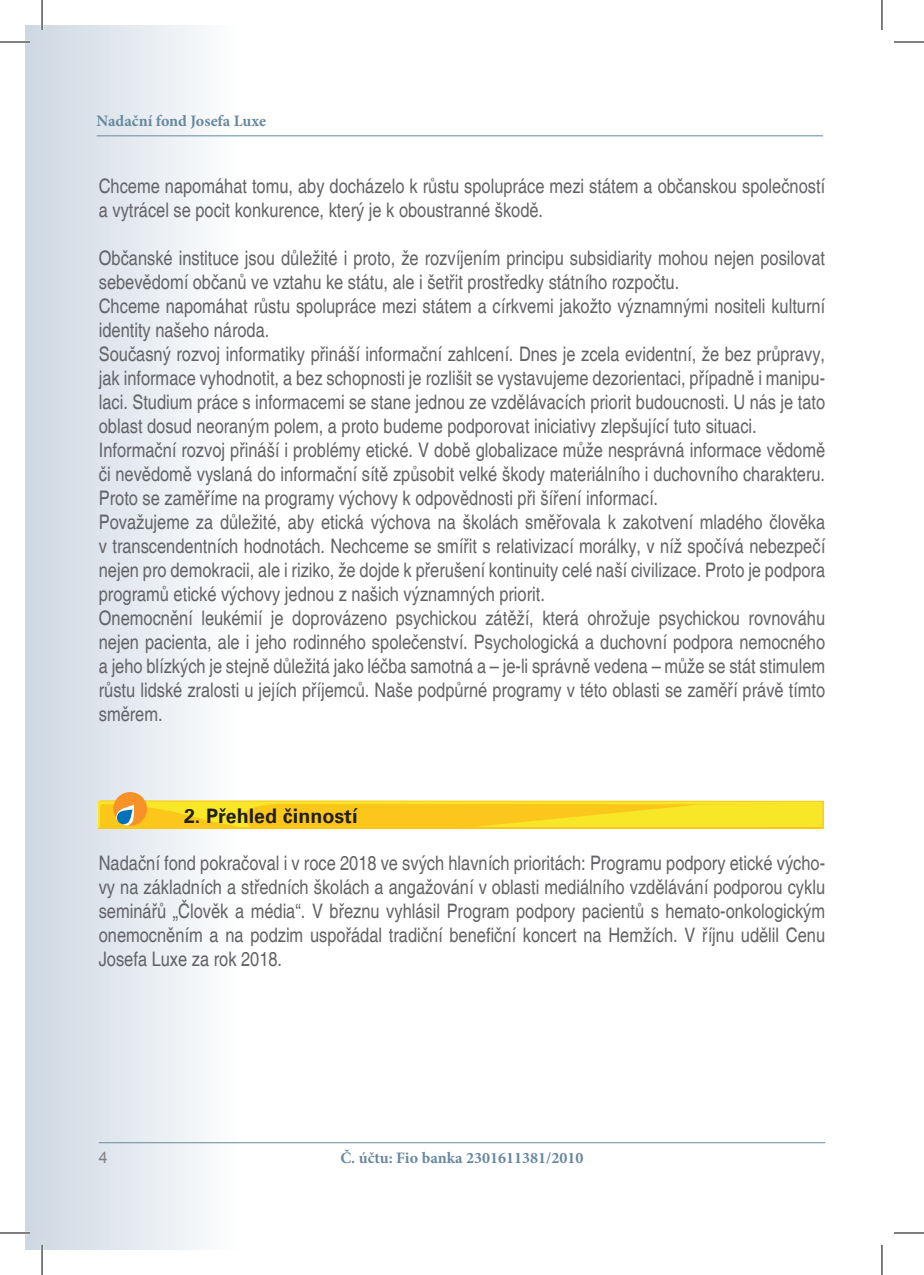
<style>
.page{position:relative;width:924px;height:1275px;background:#fff}
.page>*{position:absolute;margin:0;border:0;box-sizing:border-box;transform-origin:0 0}
.t1{font:condensed 20px/24px "Helvetica";color:#636366}
.t2{font:700 20px "Zurich AT";color:#231f20}
.t3{font:700 16px "Minion Pro";color:#67889d}
.t4{font:16px "Arial";color:#808285}
</style>
<div class="page">
<div style="left:25px;top:25px;width:215px;height:1225px;background:linear-gradient(to right,#cdd7e2,#fdfefe)"></div>
<hr style="left:97px;top:135px;width:725px;height:1px;background:#67889d">
<hr style="left:99px;top:1142px;width:725px;height:1px;background:#67889d">
<svg style="left:99px;top:792px;width:724px;height:37px"></svg>
<hr style="left:0;top:41px;width:30px;height:2px;background:#fff">
<hr style="left:0;top:1231px;width:30px;height:3px;background:#fff">
<hr style="left:41px;top:0;width:2px;height:30px;background:#fff">
<hr style="left:41px;top:1245px;width:2px;height:30px;background:#fff">
<hr style="left:0;top:42px;width:30px;height:1px;background:#000">
<hr style="left:893px;top:42px;width:30px;height:1px;background:#000">
<hr style="left:0;top:1232px;width:30px;height:1px;background:#000">
<hr style="left:893px;top:1232px;width:30px;height:1px;background:#000">
<hr style="left:42px;top:0;width:1px;height:30px;background:#000">
<hr style="left:42px;top:1245px;width:1px;height:30px;background:#000">
<hr style="left:881px;top:0;width:1px;height:30px;background:#000">
<hr style="left:881px;top:1245px;width:1px;height:30px;background:#000">
<p class="t3" style="left:97px;top:110px;width:171px">Nadační fond Josefa Luxe</p>
<p class="t1" style="left:99px;top:174px;width:727px">Chceme napomáhat tomu, aby docházelo k růstu spolupráce mezi státem a občanskou společností a vytrácel se pocit konkurence, který je k oboustranné škodě.</p>
<p class="t1" style="left:99px;top:246px;width:727px">Občanské instituce jsou důležité i proto, že rozvíjením principu subsidiarity mohou nejen posilovat sebevědomí občanů ve vztahu ke státu, ale i šetřit prostředky státního rozpočtu.<br>Chceme napomáhat růstu spolupráce mezi státem a církvemi jakožto významnými nositeli kulturní identity našeho národa.<br>Současný rozvoj informatiky přináší informační zahlcení. Dnes je zcela evidentní, že bez průpravy, jak informace vyhodnotit, a bez schopnosti je rozlišit se vystavujeme dezorientaci, případně i manipu&shy;laci. Studium práce s informacemi se stane jednou ze vzdělávacích priorit budoucnosti. U nás je tato oblast dosud neoraným polem, a proto budeme podporovat iniciativy zlepšující tuto situaci.<br>Informační rozvoj přináší i problémy etické. V době globalizace může nesprávná informace vědomě či nevědomě vyslaná do informační sítě způsobit velké škody materiálního i duchovního charakteru.<br>Proto se zaměříme na programy výchovy k odpovědnosti při šíření informací.<br>Považujeme za důležité, aby etická výchova na školách směřovala k zakotvení mladého člověka v transcendentních hodnotách. Nechceme se smířit s relativizací morálky, v níž spočívá nebezpečí nejen pro demokracii, ale i riziko, že dojde k přerušení kontinuity celé naší civilizace. Proto je podpora programů etické výchovy jednou z našich významných priorit.<br>Onemocnění leukémií je doprovázeno psychickou zátěží, která ohrožuje psychickou rovnováhu nejen pacienta, ale i jeho rodinného společenství. Psychologická a duchovní podpora nemocného a jeho blízkých je stejně důležitá jako léčba samotná a – je-li správně vedena – může se stát stimulem růstu lidské zralosti u jejích příjemců. Naše podpůrné programy v této oblasti se zaměří právě tímto směrem.</p>
<p class="t2" style="left:184px;top:803px;width:175px">2. Přehled činností</p>
<p class="t1" style="left:99px;top:851px;width:727px;text-align:justify">Nadační fond pokračoval i v roce 2018 ve svých hlavních prioritách: Programu podpory etické výcho&shy;vy na základních a středních školách a angažování v oblasti mediálního vzdělávání podporou cyklu seminářů „Člověk a média“. V březnu vyhlásil Program podpory pacientů s hemato-onkologickým onemocněním a na podzim uspořádal tradiční benefiční koncert na Hemžích. V říjnu udělil Cenu Josefa Luxe za rok 2018.</p>
<p class="t4" style="left:99px;top:1147px;width:10px">4</p>
<p class="t3" style="left:340px;top:1147px;width:244px">Č. účtu: Fio banka 2301611381/2010</p>
</div>
